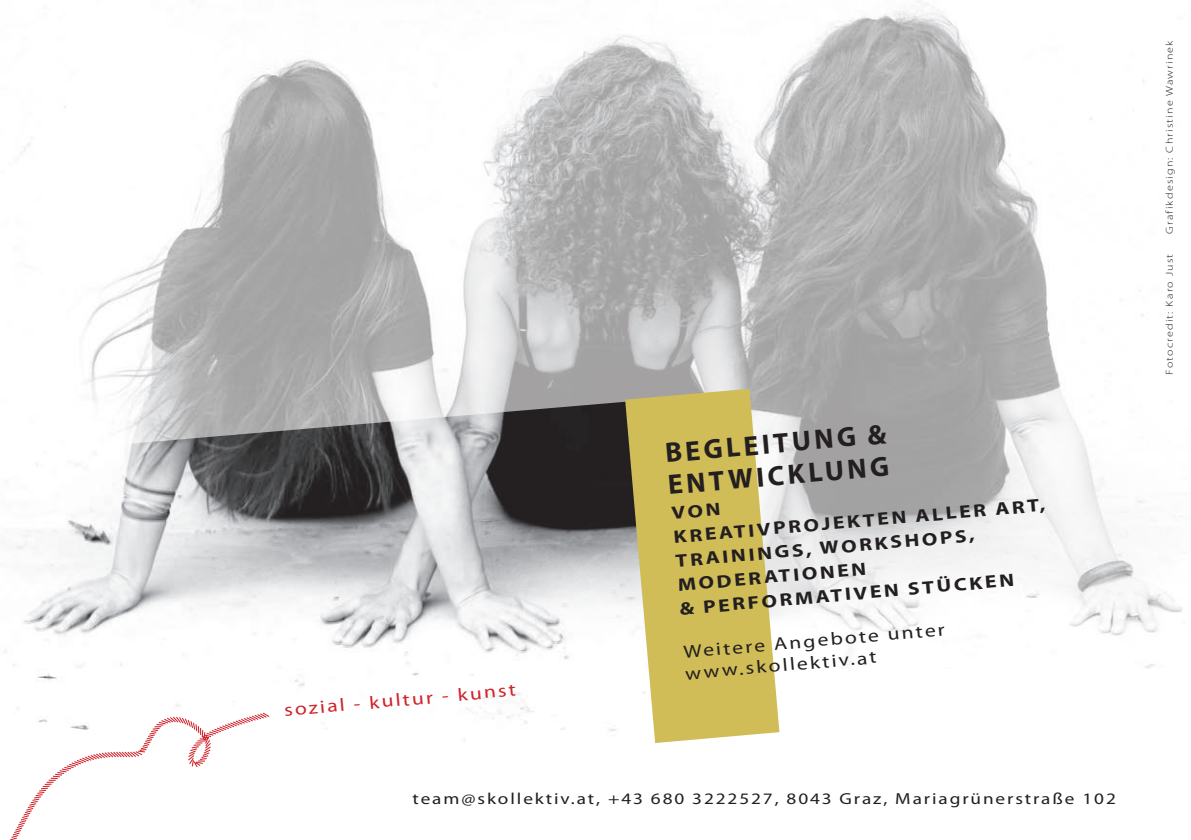
<style>
.page{position:relative;width:1191px;height:840px;background:#fff}
.page>*{position:absolute;margin:0;border:0;box-sizing:border-box;transform-origin:0 0}
.t1{font:700 28px "Myriad Pro";color:#231f20}
.t2{font:700 18px/24px "Myriad Pro";color:#231f20;scale:1.2 1}
.t3{font:18px/21.6px "Myriad Pro";color:#231f20;scale:1.2 1}
.t4{font:18px "Myriad Pro";color:#d1232a;scale:1.2 1}
.t5{font:16px "Myriad Pro";letter-spacing:.1em;color:#231f20;scale:1.2 1}
.t6{font:300 10px "Myriad Pro";letter-spacing:.1em;color:#231f20;scale:1.2 1}
</style>
<div class="page">
<img style="left:5px;top:3px;width:1177px;height:665px">
<svg style="left:625px;top:388px;width:154px;height:354px;background:#d3c373"></svg>
<svg style="left:11px;top:712px;width:259px;height:127px"></svg>
<svg style="left:867px;top:423px;width:20px;height:21px"></svg>
<svg style="left:969px;top:537px;width:5px;height:6px"></svg>
<svg style="left:853px;top:583px;width:45px;height:16px"></svg>
<p class="t4" style="left:283px;top:698px;width:195px;rotate:-5deg">sozial - kultur - kunst</p>
<h1 class="t1" style="left:663px;top:434px;width:36px;rotate:-5deg">Begleitung</h1>
<h1 class="t1" style="left:666px;top:466px;width:104px;rotate:-5deg">Ent wicklung</h1>
<p class="t2" style="left:670px;top:500px;width:22px;rotate:-5deg">von<br>Kreati</p>
<p class="t2" style="left:756px;top:517px;width:23px;rotate:-5deg">vpro</p>
<p class="t2" style="left:820px;top:511px;width:19px;rotate:-5deg">jekten</p>
<p class="t2" style="left:914px;top:503px;width:9px;rotate:-5deg">aller</p>
<p class="t2" style="left:994px;top:496px;width:43px;rotate:-5deg">Art ,</p>
<p class="t2" style="left:674px;top:548px;width:21px;rotate:-5deg">Trainings</p>
<p class="t2" style="left:805px;top:536px;width:29px;rotate:-5deg">, Workshops</p>
<p class="t2" style="left:676px;top:572px;width:77px;rotate:-5deg">Moderationen<br>&amp; Per formati</p>
<p class="t2" style="left:907px;top:576px;width:47px;rotate:-5deg">Stücken</p>
<p class="t3" style="left:682px;top:640px;width:220px;rotate:-5deg">Weitere Angebote unter www.skollektiv.at</p>
<p class="t5" style="left:412px;top:787px;width:587px">team@skollektiv.at, +43 680 3222527, 8043 Graz, Mariagrünerstraße 102</p>
<p class="t6" style="left:1163px;top:233px;width:162px;rotate:-90deg">Grafikdesign: Christine Wawrinek</p>
<p class="t6" style="left:1163px;top:374px;width:102px;rotate:-90deg">Fotocredit: Karo Just</p>
</div>
